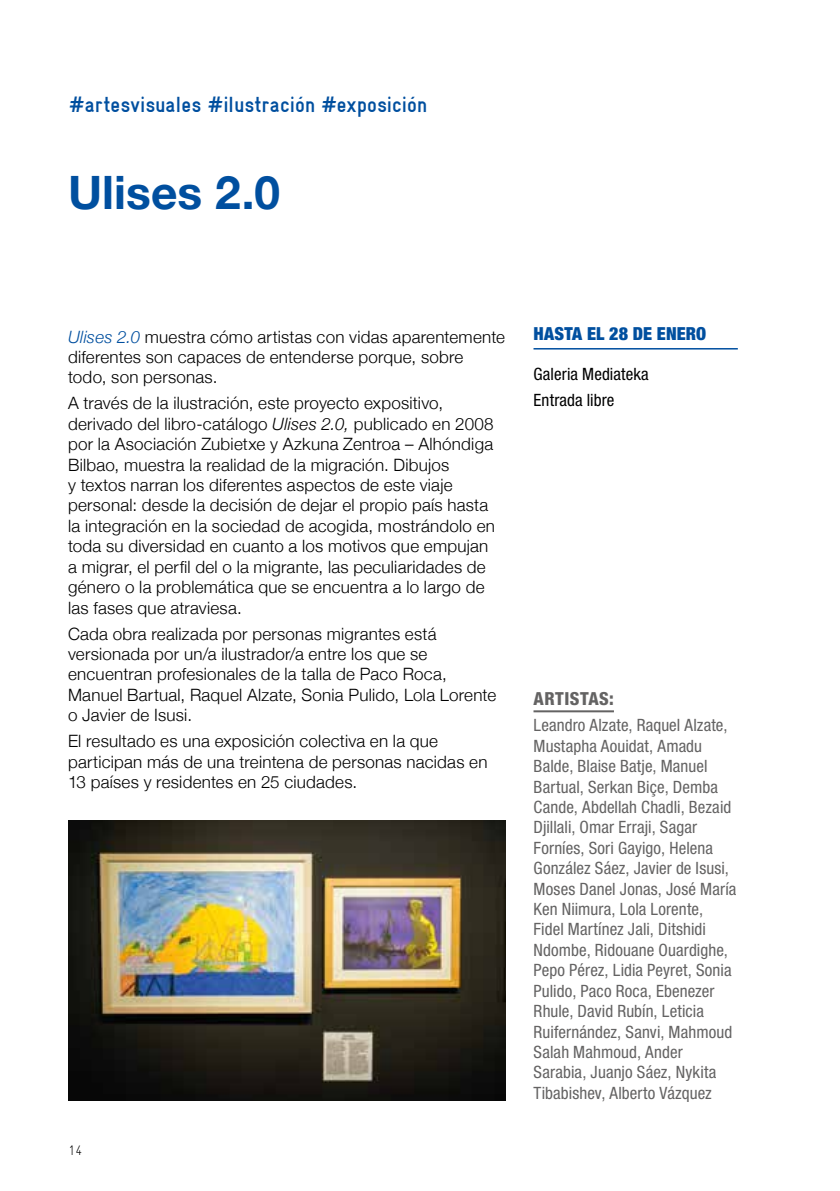
<style>
.page{position:relative;width:840px;height:1191px;background:#fff}
.page>*{position:absolute;margin:0;border:0;box-sizing:border-box;transform-origin:0 0}
.t1{font:700 46px "Helvetica Neue";color:#004f9f}
.t2{font:700 condensed 22px "Alhondiga Bilbao";letter-spacing:.005em;color:#004f9f}
.t3{font:900 condensed 18px "Helvetica Neue LT Std";letter-spacing:.01em;color:#004f9f}
.t4{font:800 condensed 18px "Helvetica Neue LT Std";letter-spacing:.03em;color:#646363}
.t5{font:300 17px/20.4px "Helvetica Neue";letter-spacing:.015em;color:#000}
.t6{font:condensed 17px/20.4px "Helvetica Neue LT Std";letter-spacing:.005em;color:#646363}
.t7{font:condensed 17px/26px "Helvetica Neue LT Std";letter-spacing:.005em;color:#000}
.t8{font:13.6px "Alhondiga Bilbao Light Condensed L";color:#000}
.s1{font-style:italic;color:#004f9f}
.s2{font-style:italic}
</style>
<div class="page">
<hr style="left:533px;top:348px;width:204px;height:1px;background:#004f9f">
<hr style="left:533px;top:710px;width:80px;height:2px;background:#646363">
<img style="left:68px;top:820px;width:437px;height:280px">
<p class="t2" style="left:69px;top:92px;width:359px">#artesvisuales #ilustración #exposición</p>
<h1 class="t1" style="left:68px;top:156px;width:213px">Ulises 2.0</h1>
<p class="t5" style="left:68px;top:325px;width:438px"><span class="s1">Ulises 2.0</span> muestra cómo artistas con vidas aparentemente diferentes son capaces de entenderse porque, sobre todo, son personas.</p>
<p class="t5" style="left:68px;top:392px;width:428px">A través de la ilustración, este proyecto expositivo, derivado del libro-catálogo <span class="s2">Ulises 2.0,</span> publicado en 2008 por la Asociación Zubietxe y Azkuna Zentroa – Alhóndiga Bilbao, muestra la realidad de la migración. Dibujos<br>y textos narran los diferentes aspectos de este viaje personal: desde la decisión de dejar el propio país hasta la integración en la sociedad de acogida, mostrándolo en toda su diversidad en cuanto a los motivos que empujan a migrar, el perfil del o la migrante, las peculiaridades de género o la problemática que se encuentra a lo largo de las fases que atraviesa.</p>
<p class="t5" style="left:68px;top:622px;width:429px">Cada obra realizada por personas migrantes está versionada por un/a ilustrador/a entre los que se encuentran profesionales de la talla de Paco Roca, Manuel Bartual, Raquel Alzate, Sonia Pulido, Lola Lorente o Javier de Isusi.</p>
<p class="t5" style="left:68px;top:730px;width:421px">El resultado es una exposición colectiva en la que participan más de una treintena de personas nacidas en<br>13 países y residentes en 25 ciudades.</p>
<p class="t8" style="left:68px;top:1142px;width:16px">14</p>
<p class="t3" style="left:533px;top:322px;width:174px">HASTA EL 28 DE ENERO</p>
<p class="t7" style="left:533px;top:361px;width:117px">Galeria Mediateka<br>Entrada libre</p>
<p class="t4" style="left:533px;top:688px;width:82px">ARTISTAS:</p>
<p class="t6" style="left:533px;top:715px;width:204px">Leandro Alzate, Raquel Alzate,<br>Mustapha Aouidat, Amadu<br>Balde, Blaise Batje, Manuel<br>Bartual, Serkan Biçe, Demba<br>Cande, Abdellah Chadli, Bezaid<br>Djillali, Omar Erraji, Sagar<br>Forníes, Sori Gayigo, Helena<br>González Sáez, Javier de Isusi,<br>Moses Danel Jonas, José María<br>Ken Niimura, Lola Lorente,<br>Fidel Martínez Jali, Ditshidi<br>Ndombe, Ridouane Ouardighe,<br>Pepo Pérez, Lidia Peyret, Sonia<br>Pulido, Paco Roca, Ebenezer<br>Rhule, David Rubín, Leticia<br>Ruifernández, Sanvi, Mahmoud<br>Salah Mahmoud, Ander<br>Sarabia, Juanjo Sáez, Nykita<br>Tibabishev, Alberto Vázquez</p>
</div>
